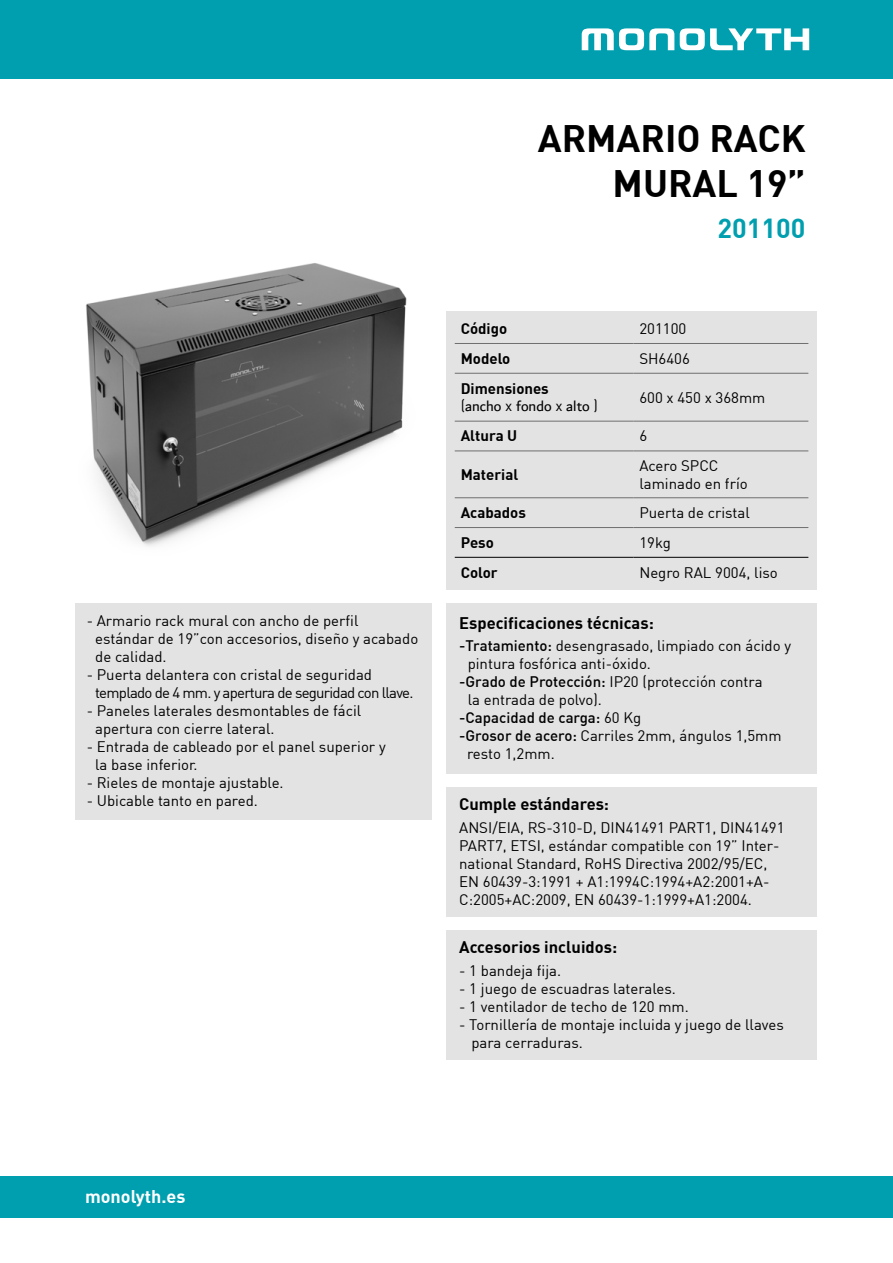
<style>
.page{position:relative;width:893px;height:1263px;background:#fff}
.page>*{position:absolute;margin:0;border:0;box-sizing:border-box;transform-origin:0 0}
.t1{font:700 37.5px/45px "DIN";color:#000;text-align:right}
.t2{font:700 27px "DIN";color:#009faf}
.t3{font:700 18px "DIN";color:#fff}
.t4{font:700 16.5px "DIN";color:#000}
.t5{font:15px/18px "DIN";color:#000}
.t6{font:15px/18px "DIN";letter-spacing:-.05em;color:#000}
.t7{font:700 15px "DIN";color:#000}
.t8{font:500 15px "DIN";color:#000}
.t9{font:15px "Dubai";color:#000}
.s1{font-family:"DIN"}
.s2{font-weight:500}
.s3{font-weight:400}
</style>
<div class="page">
<div style="left:0;top:1176px;width:893px;height:41px;background:#009faf"></div>
<div style="left:0;top:0;width:893px;height:79px;background:#009faf"></div>
<svg style="left:582px;top:28px;width:92px;height:22px"></svg>
<svg style="left:680px;top:28px;width:129px;height:22px"></svg>
<div style="left:75px;top:603px;width:356px;height:217px;background:#e3e3e3"></div>
<div style="left:446px;top:787px;width:371px;height:130px;background:#e3e3e3"></div>
<div style="left:446px;top:603px;width:371px;height:171px;background:#e3e3e3"></div>
<div style="left:446px;top:311px;width:371px;height:279px;background:#e3e3e3"></div>
<hr style="left:455px;top:343px;width:178px;height:1px;background:#706f6f">
<hr style="left:633px;top:343px;width:175px;height:1px;background:#706f6f">
<hr style="left:455px;top:373px;width:178px;height:1px;background:#706f6f">
<hr style="left:633px;top:373px;width:175px;height:1px;background:#706f6f">
<hr style="left:455px;top:421px;width:178px;height:1px;background:#706f6f">
<hr style="left:633px;top:421px;width:175px;height:1px;background:#706f6f">
<hr style="left:455px;top:451px;width:178px;height:1px;background:#706f6f">
<hr style="left:633px;top:451px;width:175px;height:1px;background:#706f6f">
<hr style="left:455px;top:497px;width:178px;height:1px;background:#706f6f">
<hr style="left:633px;top:497px;width:175px;height:1px;background:#706f6f">
<hr style="left:455px;top:527px;width:178px;height:1px;background:#706f6f">
<hr style="left:633px;top:527px;width:175px;height:1px;background:#706f6f">
<hr style="left:455px;top:557px;width:178px;height:1px;background:#000">
<hr style="left:633px;top:557px;width:175px;height:1px;background:#000">
<div style="left:446px;top:931px;width:371px;height:129px;background:#e3e3e3"></div>
<img style="left:86px;top:263px;width:321px;height:283px">
<h1 class="t1" style="left:538px;top:114px;width:269px">ARMARIO RACK<br>MURAL 19”</h1>
<h2 class="t2" style="left:718px;top:211px;width:89px">201100</h2>
<p class="t7" style="left:461px;top:319px;width:48px">Código</p>
<p class="t5" style="left:639px;top:319px;width:48px">201100</p>
<p class="t7" style="left:461px;top:348px;width:51px">Modelo</p>
<p class="t5" style="left:639px;top:349px;width:52px">SH6406</p>
<p class="t7" style="left:461px;top:378px;width:90px">Dimensiones</p>
<p class="t9" style="left:461px;top:397px;width:139px"><span class="s1">(</span>ancho <span class="s1">x</span> fondo <span class="s1">x</span> alto <span class="s1">)</span></p>
<p class="t5" style="left:639px;top:388px;width:128px">600 x 450 x 368mm</p>
<p class="t7" style="left:461px;top:426px;width:58px">Altura U</p>
<p class="t5" style="left:639px;top:427px;width:9px">6</p>
<p class="t7" style="left:461px;top:464px;width:59px">Material</p>
<p class="t5" style="left:639px;top:456px;width:110px">Acero SPCC laminado en frío</p>
<p class="t7" style="left:461px;top:503px;width:67px">Acabados</p>
<p class="t5" style="left:639px;top:503px;width:112px">Puerta de cristal</p>
<p class="t7" style="left:461px;top:532px;width:35px">Peso</p>
<p class="t5" style="left:639px;top:533px;width:33px">19kg</p>
<p class="t7" style="left:461px;top:562px;width:38px">Color</p>
<p class="t5" style="left:639px;top:563px;width:140px">Negro RAL 9004, liso</p>
<p class="t5" style="left:95px;top:611px;width:325px;text-indent:-9px">- Armario rack mural con ancho de perfil estándar de 19”con accesorios, diseño y acabado de calidad.</p>
<p class="t6" style="left:95px;top:665px;width:320px;text-indent:-9px">- Puerta delantera con cristal de seguridad templado de 4 mm. y apertura de seguridad con llave.</p>
<p class="t5" style="left:95px;top:701px;width:268px;text-indent:-9px">- Paneles laterales desmontables de fácil apertura con cierre lateral.</p>
<p class="t5" style="left:95px;top:737px;width:292px;text-indent:-9px">- Entrada de cableado por el panel superior y la base inferior.</p>
<p class="t5" style="left:87px;top:773px;width:198px">- Rieles de montaje ajustable.</p>
<p class="t5" style="left:87px;top:791px;width:173px">- Ubicable tanto en pared.</p>
<p class="t4" style="left:459px;top:794px;width:151px">Cumple estándares:</p>
<p class="t5" style="left:459px;top:818px;width:327px">ANSI/EIA, RS-310-D, DIN41491 PART1, DIN41491<br>PART7, ETSI, estándar compatible con 19” Inter&shy;national Standard, RoHS Directiva 2002/95/EC, EN 60439-3:1991 + A1:1994C:1994+A2:2001+A-C:2005+AC:2009, EN 60439-1:1999+A1:2004.</p>
<p class="t4" style="left:459px;top:612px;width:196px">Especificaciones técnicas:</p>
<p class="t5" style="left:459px;top:636px;width:333px"><span class="s2">-Tratamiento:</span> desengrasado, limpiado con ácido y</p>
<p class="t5" style="left:468px;top:654px;width:185px">pintura fosfórica anti-óxido.</p>
<p class="t5" style="left:459px;top:672px;width:305px"><span class="s2">-Grado de Protección:</span> IP20 (protección contra</p>
<p class="t5" style="left:468px;top:690px;width:136px">la entrada de polvo).</p>
<p class="t8" style="left:459px;top:708px;width:184px">-Capacidad de carga: <span class="s3">60 Kg</span></p>
<p class="t5" style="left:459px;top:726px;width:324px"><span class="s2">-Grosor de acero:</span> Carriles 2mm, ángulos 1,5mm</p>
<p class="t5" style="left:467px;top:744px;width:89px">resto 1,2mm.</p>
<p class="t3" style="left:85px;top:1185px;width:102px">monolyth.es</p>
<p class="t4" style="left:459px;top:936px;width:159px">Accesorios incluidos:</p>
<p class="t5" style="left:459px;top:961px;width:103px">- 1 bandeja fija.</p>
<p class="t5" style="left:459px;top:979px;width:218px">- 1 juego de escuadras laterales.</p>
<p class="t5" style="left:459px;top:997px;width:231px">- 1 ventilador de techo de 120 mm.</p>
<p class="t5" style="left:471px;top:1015px;width:314px;text-indent:-12px">- Tornillería de montaje incluida y juego de llaves para cerraduras.</p>
</div>
